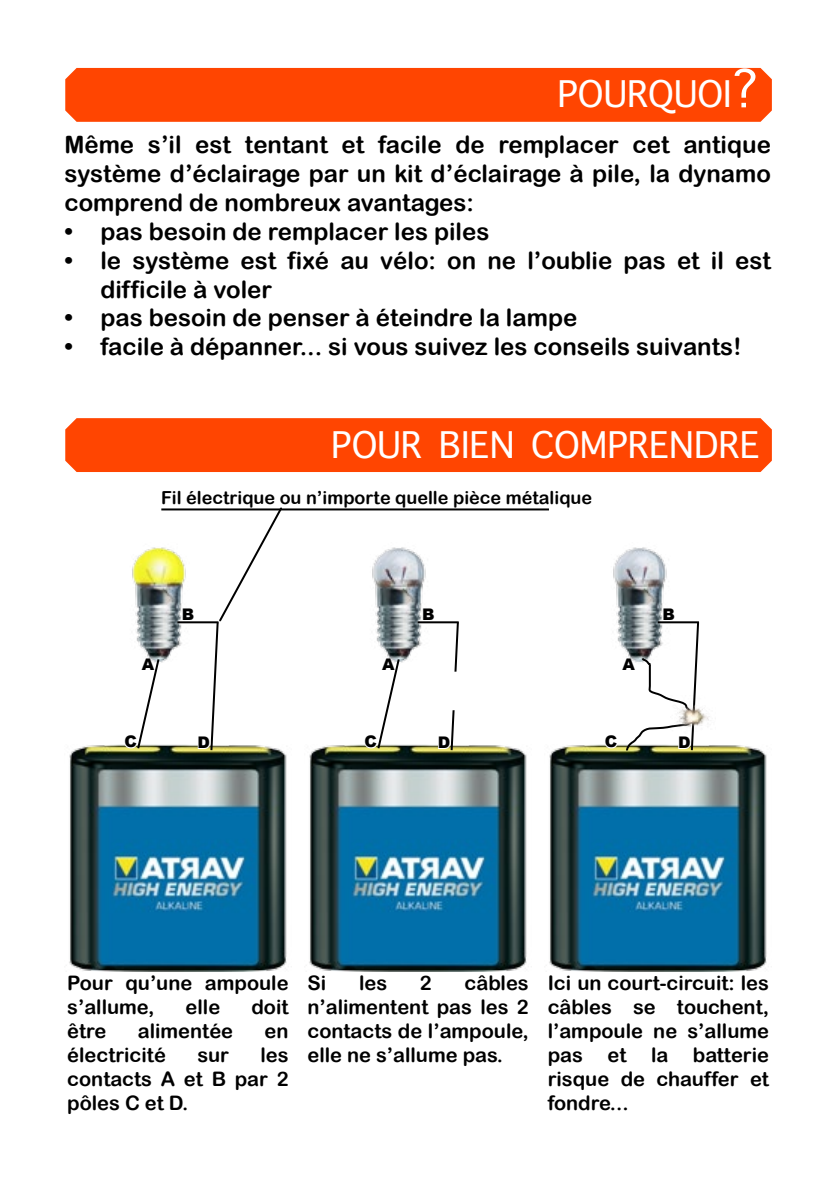
<style>
.page{position:relative;width:840px;height:1191px;background:#fff}
.page>*{position:absolute;margin:0;border:0;box-sizing:border-box;transform-origin:0 0}
.t1{font:35px "Geneva";color:#fff}
.t2{font:24px/28.8px "Arial Rounded MT Bold";color:#000;text-align:justify}
.t3{font:20px/24px "Arial Rounded MT Bold";color:#000;text-align:justify}
.t4{font:18px "Arial Rounded MT Bold";color:#000}
.t5{font:900 16px "Arial";color:#000}
.s1{font-size:50px}
</style>
<div class="page">
<div style="left:65px;top:418px;width:706px;height:54px;background:#ff4501"></div>
<img style="left:309px;top:745px;width:218px;height:226px">
<img style="left:372px;top:547px;width:65px;height:116px">
<hr style="left:417px;top:621px;width:41px;height:2px;background:#000">
<svg style="left:363px;top:657px;width:38px;height:93px"></svg>
<svg style="left:437px;top:621px;width:22px;height:131px"></svg>
<div style="left:441px;top:671px;width:22px;height:39px;background:#fff"></div>
<img style="left:549px;top:745px;width:218px;height:226px">
<img style="left:613px;top:547px;width:54px;height:102px">
<svg style="left:603px;top:744px;width:16px;height:6px"></svg>
<svg style="left:625px;top:620px;width:74px;height:133px"></svg>
<img style="left:670px;top:695px;width:40px;height:43px">
<img style="left:69px;top:745px;width:218px;height:226px">
<img style="left:132px;top:547px;width:65px;height:116px">
<hr style="left:177px;top:621px;width:41px;height:2px;background:#000">
<svg style="left:123px;top:657px;width:38px;height:93px"></svg>
<hr style="left:161px;top:508px;width:387px;height:2px;background:#000">
<svg style="left:197px;top:507px;width:86px;height:245px"></svg>
<div style="left:65px;top:68px;width:706px;height:54px;background:#ff4501"></div>
<p class="t1" style="left:557px;top:65px;width:204px">POURQUOI<span class="s1">?</span></p>
<p class="t2" style="left:64px;top:130px;width:707px">Même s’il est tentant et facile de remplacer cet antique système d’éclairage par un kit d’éclairage à pile, la dynamo comprend de nombreux avantages:</p>
<p class="t2" style="left:64px;top:217px;width:426px">• pas besoin de remplacer les piles</p>
<p class="t2" style="left:100px;top:245px;width:671px;text-indent:-36px">• le système est fixé au vélo: on ne l’oublie pas et il est difficile à voler</p>
<p class="t2" style="left:64px;top:303px;width:514px">• pas besoin de penser à éteindre la lampe</p>
<p class="t2" style="left:64px;top:332px;width:678px">• facile à dépanner... si vous suivez les conseils suivants!</p>
<p class="t1" style="left:331px;top:415px;width:430px">POUR BIEN COMPRENDRE</p>
<p class="t4" style="left:161px;top:486px;width:432px">Fil électrique ou n’importe quelle pièce métalique</p>
<p class="t5" style="left:182px;top:603px;width:14px">B</p>
<p class="t5" style="left:422px;top:603px;width:14px">B</p>
<p class="t5" style="left:662px;top:603px;width:14px">B</p>
<p class="t5" style="left:142px;top:652px;width:14px">A</p>
<p class="t5" style="left:382px;top:652px;width:14px">A</p>
<p class="t5" style="left:622px;top:652px;width:14px">A</p>
<p class="t5" style="left:124px;top:730px;width:14px">C</p>
<p class="t5" style="left:197px;top:730px;width:14px">D</p>
<p class="t5" style="left:364px;top:730px;width:14px">C</p>
<p class="t5" style="left:437px;top:730px;width:14px">D</p>
<p class="t5" style="left:604px;top:730px;width:14px">C</p>
<p class="t5" style="left:677px;top:730px;width:14px">D</p>
<p class="t3" style="left:67px;top:970px;width:223px">Pour qu’une ampoule s’allume,</p>
<p class="t3" style="left:185px;top:994px;width:36px">elle</p>
<p class="t3" style="left:251px;top:994px;width:39px">doit</p>
<p class="t3" style="left:67px;top:1018px;width:41px">être</p>
<p class="t3" style="left:138px;top:1018px;width:97px">alimentée</p>
<p class="t3" style="left:264px;top:1018px;width:25px">en</p>
<p class="t3" style="left:67px;top:1042px;width:100px">électricité</p>
<p class="t3" style="left:197px;top:1042px;width:33px">sur</p>
<p class="t3" style="left:67px;top:1042px;width:223px;text-indent:193px">les contacts A et B par 2 pôles C et D.</p>
<p class="t3" style="left:307px;top:970px;width:223px;text-indent:157px">câbles n’alimentent pas les 2 contacts de l’ampoule, elle ne s’allume pas.</p>
<p class="t3" style="left:307px;top:970px;width:20px">Si</p>
<p class="t3" style="left:359px;top:970px;width:30px">les</p>
<p class="t3" style="left:419px;top:970px;width:13px">2</p>
<p class="t3" style="left:547px;top:970px;width:223px">Ici un court-circuit: les câbles se touchent, l’ampoule ne s’allume pas et la batterie risque de chauffer et fondre...</p>
</div>
